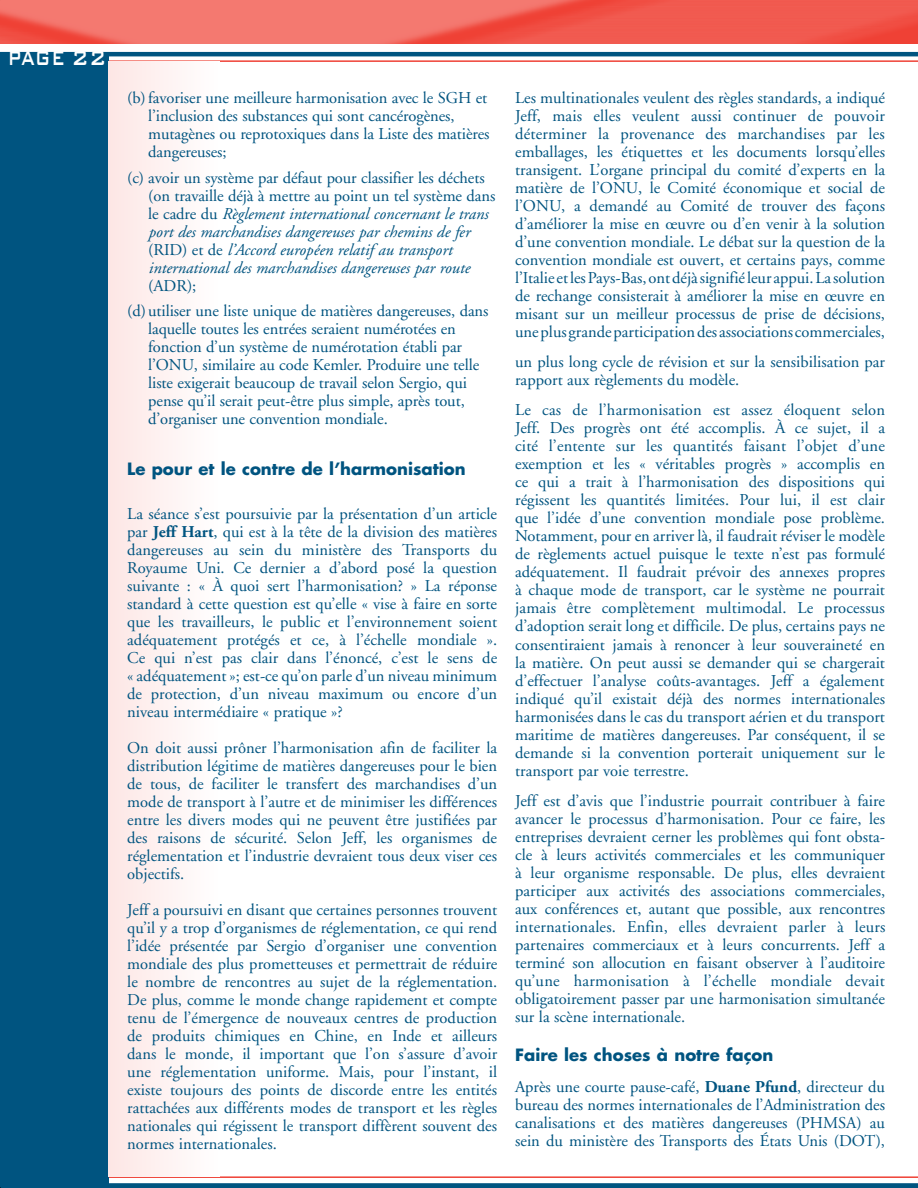
<style>
.page{position:relative;width:918px;height:1188px;background:#fff}
.page>*{position:absolute;margin:0;border:0;box-sizing:border-box;transform-origin:0 0}
.t1{font:500 27px "Bank Gothic BT";letter-spacing:.01em;color:#fff;scale:.67 1}
.t2{font:16.5px/18px "Adobe Garamond";letter-spacing:-.005em;color:#005480;text-align:justify}
.t3{font:italic 16.5px/18px "Adobe Garamond";color:#005480}
.t4{font:700 16.5px "Futura";color:#005480}
.s1{font-style:normal}
.s2{font-weight:700}
</style>
<div class="page">
<hr style="left:29px;top:60px;width:888px;height:2px;background:#ef4135">
<hr style="left:29px;top:1176px;width:888px;height:1px;background:#ef4135">
<img style="left:0;top:0;width:917px;height:44px">
<div style="left:0;top:53px;width:109px;height:1134px;background:#005480"></div>
<hr style="left:0;top:52px;width:917px;height:4px;background:#005480">
<svg style="left:109px;top:1183px;width:808px;height:4px;fill:#005480"></svg>
<div style="left:109px;top:62px;width:110px;height:1114px;background:#fef2f1"></div>
<h1 class="t1" style="left:8px;top:43px;width:148px">PAGE 22</h1>
<p class="t2" style="left:148px;top:89px;width:343px;text-align:left;text-indent:-21px">(b)favoriser une meilleure harmonisation avec le SGH et l’inclusion des substances qui sont cancérogènes, mutagènes ou reprotoxiques dans la Liste des matières dangereuses;</p>
<p class="t3" style="left:148px;top:169px;width:348px;text-indent:-21px"><span class="s1">(c) avoir un système par défaut pour classifier les déchets (on travaille déjà à mettre au point un tel système dans le cadre du</span> Règlement international concernant le trans port des marchandises dangereuses par chemins de fer <span class="s1">(RID) et de</span> l’Accord européen relatif au transport international des marchandises dangereuses par route</p>
<p class="t2" style="left:127px;top:273px;width:363px;line-height:25.5px;text-indent:21px">(ADR);<br>(d) utiliser une liste unique de matières dangereuses, dans</p>
<p class="t2" style="left:148px;top:320px;width:332px;text-align:left">laquelle toutes les entrées seraient numérotées en fonction d’un système de numérotation établi par l’ONU, similaire au code Kemler. Produire une telle liste exigerait beaucoup de travail selon Sergio, qui pense qu’il serait peut-être plus simple, après tout, d’organiser une convention mondiale.</p>
<p class="t4" style="left:127px;top:457px;width:340px">Le pour et le contre de l’harmonisation</p>
<p class="t2" style="left:127px;top:505px;width:371px">La séance s’est poursuivie par la présentation d’un article par <span class="s2">Jeff Hart</span>, qui est à la tête de la division des matières dangereuses au sein du ministère des Transports du Royaume Uni. Ce dernier a d’abord posé la question suivante : « À quoi sert l’harmonisation? » La réponse standard à cette question est qu’elle « vise à faire en sorte que les travailleurs, le public et l’environnement soient adéquatement protégés et ce, à l’échelle mondiale ».<br>Ce qui n’est pas clair dans l’énoncé, c’est le sens de « adéquatement »; est-ce qu’on parle d’un niveau minimum de protection, d’un niveau maximum ou encore d’un niveau intermédiaire « pratique »?</p>
<p class="t2" style="left:127px;top:739px;width:371px">On doit aussi prôner l’harmonisation afin de faciliter la distribution légitime de matières dangereuses pour le bien de tous, de faciliter le transfert des marchandises d’un mode de transport à l’autre et de minimiser les différences entre les divers modes qui ne peuvent être justifiées par des raisons de sécurité. Selon Jeff, les organismes de réglementation et l’industrie devraient tous deux viser ces objectifs.</p>
<p class="t2" style="left:127px;top:901px;width:371px">Jeff a poursuivi en disant que certaines personnes trouvent qu’il y a trop d’organismes de réglementation, ce qui rend l’idée présentée par Sergio d’organiser une convention mondiale des plus prometteuses et permettrait de réduire le nombre de rencontres au sujet de la réglementation.<br>De plus, comme le monde change rapidement et compte tenu de l’émergence de nouveaux centres de production de produits chimiques en Chine, en Inde et ailleurs dans le monde, il important que l’on s’assure d’avoir une réglementation uniforme. Mais, pour l’instant, il existe toujours des points de discorde entre les entités rattachées aux différents modes de transport et les règles nationales qui régissent le transport diffèrent souvent des normes internationales.</p>
<p class="t2" style="left:515px;top:89px;width:371px">Les multinationales veulent des règles standards, a indiqué Jeff, mais elles veulent aussi continuer de pouvoir déterminer la provenance des marchandises par les emballages, les étiquettes et les documents lorsqu’elles transigent. L’organe principal du comité d’experts en la matière de l’ONU, le Comité économique et social de l’ONU, a demandé au Comité de trouver des façons d’améliorer la mise en œuvre ou d’en venir à la solution d’une convention mondiale. Le débat sur la question de la convention mondiale est ouvert, et certains pays, comme l’Italie et les Pays-Bas, ont déjà signifié leur appui. La solution de rechange consisterait à améliorer la mise en œuvre en misant sur un meilleur processus de prise de décisions, une plus grande participation des associations commerciales,</p>
<p class="t2" style="left:515px;top:353px;width:371px">un plus long cycle de révision et sur la sensibilisation par rapport aux règlements du modèle.</p>
<p class="t2" style="left:515px;top:401px;width:371px">Le cas de l’harmonisation est assez éloquent selon Jeff. Des progrès ont été accomplis. À ce sujet, il a cité l’entente sur les quantités faisant l’objet d’une exemption et les « véritables progrès » accomplis en ce qui a trait à l’harmonisation des dispositions qui régissent les quantités limitées. Pour lui, il est clair que l’idée d’une convention mondiale pose problème.<br>Notamment, pour en arriver là, il faudrait réviser le modèle de règlements actuel puisque le texte n’est pas formulé adéquatement. Il faudrait prévoir des annexes propres à chaque mode de transport, car le système ne pourrait jamais être complètement multimodal. Le processus d’adoption serait long et difficile. De plus, certains pays ne consentiraient jamais à renoncer à leur souveraineté en la matière. On peut aussi se demander qui se chargerait d’effectuer l’analyse coûts-avantages. Jeff a également indiqué qu’il existait déjà des normes internationales harmonisées dans le cas du transport aérien et du transport maritime de matières dangereuses. Par conséquent, il se demande si la convention porterait uniquement sur le transport par voie terrestre.</p>
<p class="t2" style="left:515px;top:791px;width:371px">Jeff est d’avis que l’industrie pourrait contribuer à faire avancer le processus d’harmonisation. Pour ce faire, les entreprises devraient cerner les problèmes qui font obsta&shy;cle à leurs activités commerciales et les communiquer à leur organisme responsable. De plus, elles devraient participer aux activités des associations commerciales, aux conférences et, autant que possible, aux rencontres internationales. Enfin, elles devraient parler à leurs partenaires commerciaux et à leurs concurrents. Jeff a terminé son allocution en faisant observer à l’auditoire qu’une harmonisation à l’échelle mondiale devait obligatoirement passer par une harmonisation simultanée sur la scène internationale.</p>
<p class="t4" style="left:515px;top:1043px;width:260px">Faire les choses à notre façon</p>
<p class="t2" style="left:515px;top:1077px;width:371px">Après une courte pause-café, <span class="s2">Duane Pfund</span>, directeur du bureau des normes internationales de l’Administration des canalisations et des matières dangereuses (PHMSA) au sein du ministère des Transports des États Unis (DOT),</p>
</div>
